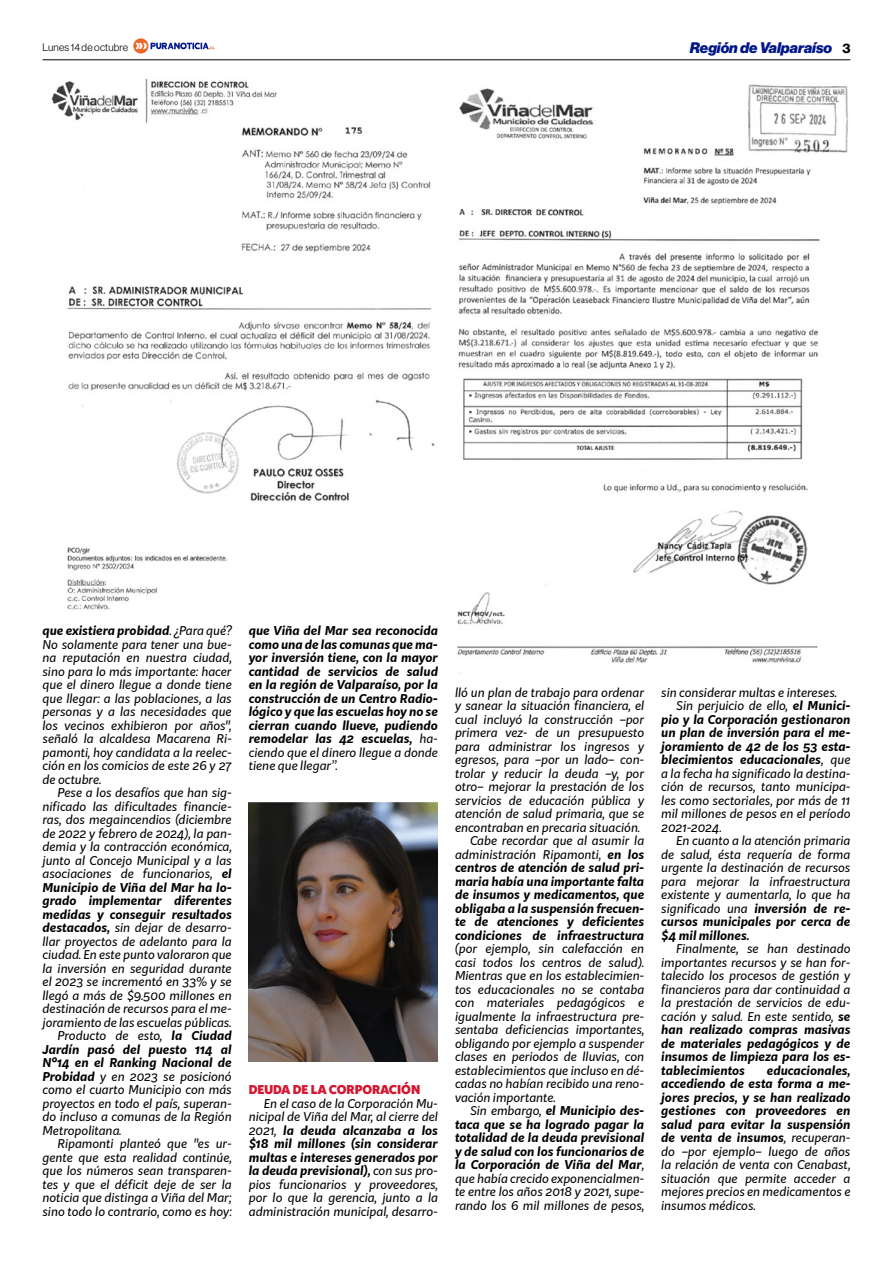
<style>
.page{position:relative;width:893px;height:1263px;background:#fff}
.page>*{position:absolute;margin:0;border:0;box-sizing:border-box;transform-origin:0 0}
.t1{font:15px "N Haas Grotesk DS Pro 96 Blk It";color:#00178a}
.t2{font:italic 12px/13.5px "Kit Sans";color:#000;text-align:justify}
.t3{font:italic 700 12px/13.5px "Kit Sans";color:#000;text-align:justify}
.t4{font:900 12px "Kit Sans";color:#d41630}
.t5{font:10.5px "N Haas Grotesk DS Pro 45 Lt";letter-spacing:.015em;color:#000}
.s1{font-family:"N Haas Grotesk DS Pro 75 Bd";font-size:13.5px;color:#000}
.s2{font-weight:700}
.s3{font-weight:400}
</style>
<div class="page">
<hr style="left:43px;top:59px;width:807px;height:1px;background:#000">
<svg style="left:133px;top:38px;width:82px;height:16px"></svg>
<img style="left:51px;top:78px;width:384px;height:532px">
<img style="left:249px;top:803px;width:189px;height:258px">
<img style="left:457px;top:84px;width:391px;height:590px">
<p class="t5" style="left:43px;top:41px;width:87px">Lunes 14 de octubre</p>
<p class="t1" style="left:690px;top:39px;width:162px">Región de Valparaíso <span class="s1">3</span></p>
<p class="t2" style="left:43px;top:623px;width:191px"><span class="s2">que existiera probidad</span>. ¿Para qué?<br>No solamente para tener una bue&shy;na reputación en nuestra ciudad, sino para lo más importante: hacer que el dinero llegue a donde tiene que llegar: a las poblaciones, a las personas y a las necesidades que los vecinos exhibieron por años", señaló la alcaldesa Macarena Ri&shy;pamonti, hoy candidata a la reelec&shy;ción en los comicios de este 26 y 27 de octubre.</p>
<p class="t2" style="left:58px;top:785px;width:176px">Pese a los desafíos que han sig-</p>
<p class="t2" style="left:43px;top:799px;width:191px">nificado las dificultades financie-</p>
<p class="t2" style="left:43px;top:812px;width:191px">ras, dos megaincendios (diciembre</p>
<p class="t2" style="left:43px;top:826px;width:191px">de 2022 y febrero de 2024), la pan-</p>
<p class="t2" style="left:43px;top:839px;width:191px">demia y la contracción económica,</p>
<p class="t2" style="left:43px;top:853px;width:191px">junto al Concejo Municipal y a las</p>
<p class="t2" style="left:43px;top:866px;width:191px">asociaciones de funcionarios, <span class="s2">el</span></p>
<p class="t3" style="left:43px;top:880px;width:191px">Municipio de Viña del Mar ha lo-</p>
<p class="t3" style="left:43px;top:893px;width:191px">grado implementar diferentes</p>
<p class="t3" style="left:43px;top:907px;width:191px">medidas y conseguir resultados</p>
<p class="t2" style="left:43px;top:920px;width:191px"><span class="s2">destacados,</span> sin dejar de desarro-</p>
<p class="t2" style="left:43px;top:934px;width:191px">llar proyectos de adelanto para la</p>
<p class="t2" style="left:43px;top:947px;width:191px">ciudad. En este punto valoraron que</p>
<p class="t2" style="left:43px;top:961px;width:191px">la inversión en seguridad durante</p>
<p class="t2" style="left:43px;top:974px;width:191px">el 2023 se incrementó en 33% y se</p>
<p class="t2" style="left:43px;top:988px;width:191px">llegó a más de $9.500 millones en</p>
<p class="t2" style="left:43px;top:1001px;width:191px">destinación de recursos para el me-</p>
<p class="t2" style="left:43px;top:1015px;width:191px">joramiento de las escuelas públicas.</p>
<p class="t2" style="left:58px;top:1028px;width:176px">Producto de esto, <span class="s2">la Ciudad</span></p>
<p class="t3" style="left:43px;top:1042px;width:191px">Jardín pasó del puesto 114 al</p>
<p class="t3" style="left:43px;top:1055px;width:191px">Nº14 en el Ranking Nacional de</p>
<p class="t2" style="left:43px;top:1069px;width:191px"><span class="s2">Probidad</span> y en 2023 se posicionó</p>
<p class="t2" style="left:43px;top:1082px;width:191px">como el cuarto Municipio con más</p>
<p class="t2" style="left:43px;top:1096px;width:191px">proyectos en todo el país, superan-</p>
<p class="t2" style="left:43px;top:1109px;width:191px">do incluso a comunas de la Región</p>
<p class="t2" style="left:43px;top:1123px;width:81px">Metropolitana.</p>
<p class="t2" style="left:58px;top:1136px;width:176px">Ripamonti planteó que "es ur-</p>
<p class="t2" style="left:43px;top:1150px;width:191px">gente que esta realidad continúe,</p>
<p class="t2" style="left:43px;top:1163px;width:191px">que los números sean transparen-</p>
<p class="t2" style="left:43px;top:1177px;width:191px">tes y que el déficit deje de ser la</p>
<p class="t2" style="left:43px;top:1190px;width:191px">noticia que distinga a Viña del Mar;</p>
<p class="t2" style="left:43px;top:1204px;width:191px">sino todo lo contrario, como es hoy:</p>
<p class="t3" style="left:249px;top:623px;width:191px">que Viña del Mar sea reconocida como una de las comunas que ma&shy;yor inversión tiene, con la mayor cantidad de servicios de salud en la región de Valparaíso, por la construcción de un Centro Radio&shy;lógico y que las escuelas hoy no se cierran cuando llueve, pudiendo remodelar las 42 escuelas, <span class="s3">ha&shy;ciendo que el dinero llegue a donde tiene que llegar”.</span></p>
<p class="t4" style="left:249px;top:1079px;width:173px">DEUDA DE LA CORPORACIÓN</p>
<p class="t2" style="left:249px;top:1096px;width:191px;text-indent:15px">En el caso de la Corporación Mu&shy;nicipal de Viña del Mar, al cierre del 2021, <span class="s2">la deuda alcanzaba a los $18 mil millones (sin considerar multas e intereses generados por la deuda previsional),</span> con sus pro&shy;pios funcionarios y proveedores, por lo que la gerencia, junto a la administración municipal, desarro-</p>
<p class="t2" style="left:455px;top:685px;width:191px">lló un plan de trabajo para ordenar</p>
<p class="t2" style="left:455px;top:698px;width:191px">y sanear la situación financiera, el</p>
<p class="t2" style="left:455px;top:712px;width:191px">cual incluyó la construcción –por</p>
<p class="t2" style="left:455px;top:725px;width:191px">primera vez- de un presupuesto</p>
<p class="t2" style="left:455px;top:739px;width:191px">para administrar los ingresos y</p>
<p class="t2" style="left:455px;top:752px;width:191px">egresos, para –por un lado– con-</p>
<p class="t2" style="left:455px;top:766px;width:191px">trolar y reducir la deuda –y, por</p>
<p class="t2" style="left:455px;top:779px;width:191px">otro– mejorar la prestación de los</p>
<p class="t2" style="left:455px;top:793px;width:191px">servicios de educación pública y</p>
<p class="t2" style="left:455px;top:806px;width:191px">atención de salud primaria, que se</p>
<p class="t2" style="left:455px;top:820px;width:187px">encontraban en precaria situación.</p>
<p class="t2" style="left:470px;top:833px;width:176px">Cabe recordar que al asumir la</p>
<p class="t2" style="left:455px;top:847px;width:191px">administración Ripamonti, <span class="s2">en los</span></p>
<p class="t3" style="left:455px;top:860px;width:191px">centros de atención de salud pri-</p>
<p class="t3" style="left:455px;top:874px;width:191px">maria había una importante falta</p>
<p class="t3" style="left:455px;top:887px;width:191px">de insumos y medicamentos, que</p>
<p class="t3" style="left:455px;top:901px;width:191px">obligaba a la suspensión frecuen-</p>
<p class="t3" style="left:455px;top:914px;width:191px">te de atenciones y deficientes</p>
<p class="t3" style="left:455px;top:928px;width:191px">condiciones de infraestructura</p>
<p class="t2" style="left:455px;top:941px;width:191px">(por ejemplo, sin calefacción en casi todos los centros de salud).<br>Mientras que en los establecimien&shy;tos educacionales no se contaba con materiales pedagógicos e igualmente la infraestructura pre&shy;sentaba deficiencias importantes, obligando por ejemplo a suspender clases en periodos de lluvias, con establecimientos que incluso en dé&shy;cadas no habían recibido una reno&shy;vación importante.</p>
<p class="t3" style="left:455px;top:1103px;width:191px;text-indent:15px"><span class="s3">Sin embargo,</span> el Municipio des&shy;taca que se ha logrado pagar la totalidad de la deuda previsional y de salud con los funcionarios de la Corporación de Viña del Mar<span class="s3">, que había crecido exponencialmen&shy;te entre los años 2018 y 2021, supe&shy;rando los 6 mil millones de pesos,</span></p>
<p class="t2" style="left:661px;top:685px;width:177px">sin considerar multas e intereses.</p>
<p class="t2" style="left:676px;top:698px;width:176px">Sin perjuicio de ello, <span class="s2">el Munici-</span></p>
<p class="t3" style="left:661px;top:712px;width:191px">pio y la Corporación gestionaron</p>
<p class="t3" style="left:661px;top:725px;width:191px">un plan de inversión para el me-</p>
<p class="t3" style="left:661px;top:739px;width:191px">joramiento de 42 de los 53 esta-</p>
<p class="t3" style="left:661px;top:752px;width:191px">blecimientos educacionales<span class="s3">, que</span></p>
<p class="t2" style="left:661px;top:766px;width:191px">a la fecha ha significado la destina-</p>
<p class="t2" style="left:661px;top:779px;width:191px">ción de recursos, tanto municipa-</p>
<p class="t2" style="left:661px;top:793px;width:191px">les como sectoriales, por más de 11</p>
<p class="t2" style="left:661px;top:806px;width:191px">mil millones de pesos en el período</p>
<p class="t2" style="left:661px;top:820px;width:62px">2021-2024.</p>
<p class="t2" style="left:676px;top:833px;width:176px">En cuanto a la atención primaria</p>
<p class="t2" style="left:661px;top:847px;width:191px">de salud, ésta requería de forma</p>
<p class="t2" style="left:661px;top:860px;width:191px">urgente la destinación de recursos</p>
<p class="t2" style="left:661px;top:874px;width:191px">para mejorar la infraestructura</p>
<p class="t2" style="left:661px;top:887px;width:191px">existente y aumentarla, lo que ha</p>
<p class="t2" style="left:661px;top:901px;width:191px">significado una <span class="s2">inversión de re-</span></p>
<p class="t3" style="left:661px;top:914px;width:191px">cursos municipales por cerca de</p>
<p class="t3" style="left:661px;top:928px;width:90px">$4 mil millones.</p>
<p class="t2" style="left:661px;top:941px;width:191px;text-indent:15px">Finalmente, se han destinado importantes recursos y se han for&shy;talecido los procesos de gestión y financieros para dar continuidad a la prestación de servicios de edu&shy;cación y salud. En este sentido, <span class="s2">se han realizado compras masivas de materiales pedagógicos y de insumos de limpieza para los es&shy;tablecimientos</span></p>
<p class="t2" style="left:661px;top:1063px;width:191px;text-indent:106px"><span class="s2">educacionales, accediendo de esta forma a me&shy;jores precios, y se han realizado gestiones con proveedores en salud para evitar la suspensión de venta de insumos</span>, recuperan&shy;do –por ejemplo– luego de años la relación de venta con Cenabast, situación que permite acceder a mejores precios en medicamentos e insumos médicos.</p>
</div>
